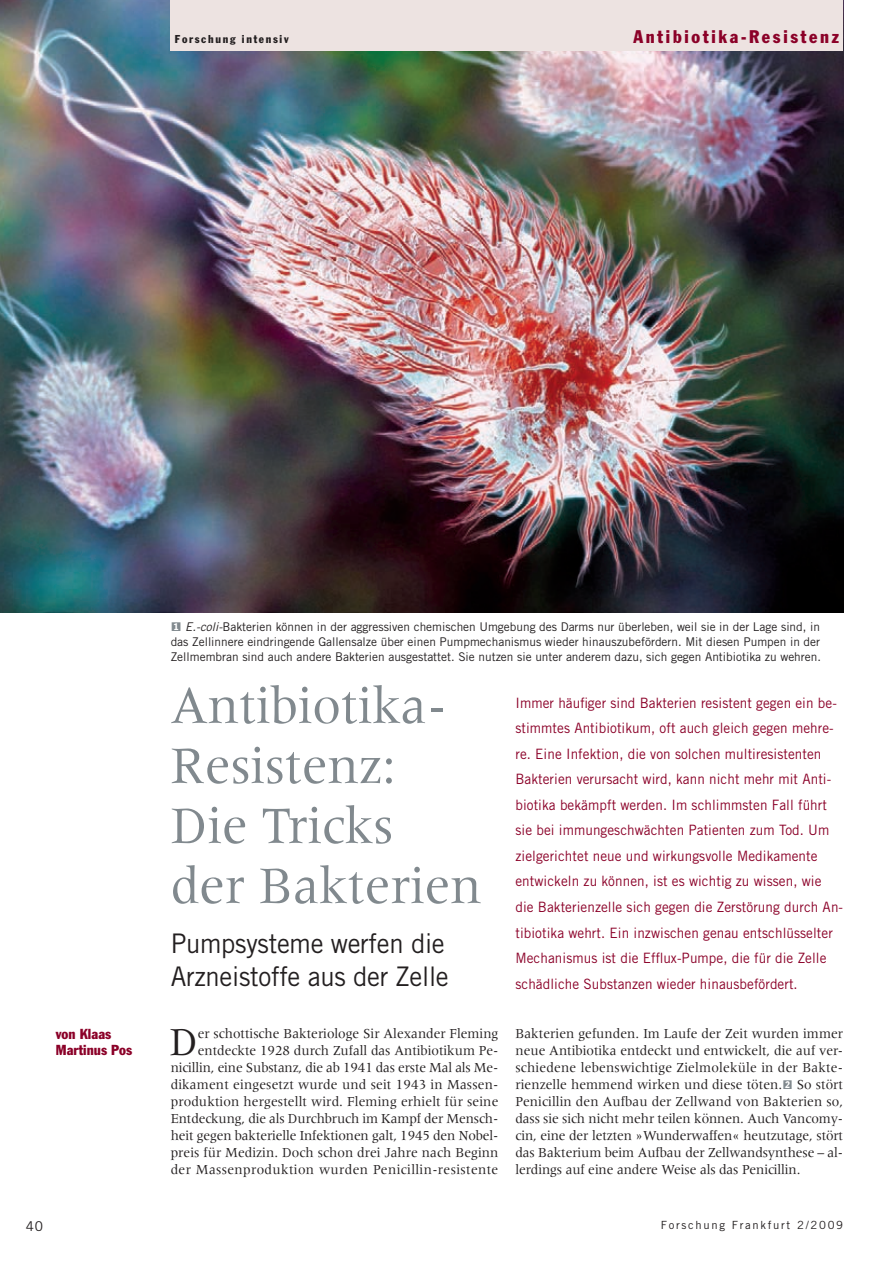
<style>
.page{position:relative;width:894px;height:1264px;background:#fff}
.page>*{position:absolute;margin:0;border:0;box-sizing:border-box;transform-origin:0 0}
.t1{font:54px/60px "Meridien";color:#81898e;scale:.95 1}
.t2{font:41.1px "Meridien";color:#231f20;scale:.95 1}
.t3{font:27px/33px "Trade Gothic";letter-spacing:-.01em;color:#231f20;scale:.95 1}
.t4{font:condensed 18px "Franklin Gothic";letter-spacing:.15em;color:#8b0128}
.t5{font:14.25px/17px "Meridien";color:#231f20;text-align:right;scale:.95 1}
.t6{font:14.25px/25.5px "Trade Gothic";letter-spacing:.005em;color:#8b0128;scale:.95 1}
.t7{font:condensed 14.25px/16.8px "Franklin Gothic";letter-spacing:.005em;color:#8b0128}
.t8{font:13.5px "Trade Gothic";color:#231f20}
.t9{font:12px/14.9px "Trade Gothic";color:#231f20;text-align:justify}
.t10{font:11.25px "Trade Gothic";letter-spacing:.15em;color:#231f20}
.t11{font:condensed 11.25px "Franklin Gothic";letter-spacing:.15em;color:#231f20}
.s1{font-family:"Gothic Ziff";font-weight:500;color:#81898e}
.s2{font-style:italic}
.s3{font-family:"Gothic Ziff";font-weight:500;font-size:12px;color:#81898e}
</style>
<div class="page">
<img style="left:0;top:0;width:842px;height:612px">
<div style="left:171px;top:0;width:671px;height:51px;background:#ede3e1"></div>
<p class="t11" style="left:175px;top:35px;width:115px">Forschung intensiv</p>
<p class="t4" style="left:633px;top:30px;width:207px">Antibiotika-Resistenz</p>
<p class="t9" style="left:171px;top:620px;width:651px"><span class="s1">1</span> <span class="s2">E.-coli-</span>Bakterien können in der aggressiven chemischen Umgebung des Darms nur überleben, weil sie in der Lage sind, in das Zell innere eindringende Gallensalze über einen Pumpmechanismus wieder hinauszubefördern. Mit diesen Pumpen in der Zellmembran sind auch andere Bakterien ausgestattet. Sie nutzen sie unter anderem dazu, sich gegen Antibiotika zu wehren.</p>
<p class="t7" style="left:56px;top:1026px;width:78px">von Klaas<br>Mar tinus Pos</p>
<h1 class="t1" style="left:171px;top:679px;width:329px">Antibiotika-<br>Resistenz:<br>Die Tricks<br>der Bakterien</h1>
<h3 class="t3" style="left:171px;top:929px;width:294px">Pumpsysteme werfen die<br>Arzneistoffe aus der Zelle</h3>
<p class="t6" style="left:515px;top:691px;width:346px">Immer häufiger sind Bakterien resistent gegen ein be&shy;stimmtes Antibiotikum, oft auch gleich gegen mehre&shy;re. Eine Infektion, die von solchen multiresistenten Bakterien verursacht wird, kann nicht mehr mit Anti&shy;biotika bekämpft werden. Im schlimmsten Fall führt sie bei immungeschwächten Patienten zum Tod. Um zielgerichtet neue und wirkungsvolle Medikamente entwickeln zu können, ist es wichtig zu wissen, wie die Bakterienzelle sich gegen die Zerstörung durch An&shy;tibiotika wehrt. Ein inzwischen genau entschlüsselter Mechanismus ist die Efflux-Pumpe, die für die Zelle schädliche Substanzen wieder hinausbefördert.</p>
<p class="t5" style="left:171px;top:1025px;width:346px">er schottische Bakteriologe Sir Alexander Fleming entdeckte 1928 durch Zufall das Antibiotikum Pe&shy;nicillin, eine Substanz, die ab 1941 das erste Mal als Me&shy;dikament eingesetzt wurde und seit 1943 in Massen&shy;produktion hergestellt wird. Fleming erhielt für seine Entdeckung, die als Durchbruch im Kampf der Mensch&shy;heit gegen bakterielle Infektionen galt, 1945 den Nobel&shy;preis für Medizin. Doch schon drei Jahre nach Beginn der Massenproduktion wurden Penicillin-resistente</p>
<p class="t5" style="left:515px;top:1025px;width:346px;text-align:justify">Bakterien gefunden. Im Laufe der Zeit wurden immer neue Antibiotika entdeckt und entwickelt, die auf ver&shy;schiedene lebenswichtige Zielmoleküle in der Bakte&shy;rienzelle hemmend wirken und diese töten.<span class="s3">2</span> So stört Penicillin den Aufbau der Zellwand von Bakterien so, dass sie sich nicht mehr teilen können. Auch Vancomy&shy;cin, eine der letzten »Wunderwaffen« heutzutage, stört das Bakterium beim Aufbau der Zellwandsynthese – al&shy;lerdings auf eine andere Weise als das Penicillin.</p>
<h2 class="t2" style="left:170px;top:1025px;width:31px">D</h2>
<p class="t8" style="left:26px;top:1221px;width:19px">40</p>
<p class="t10" style="left:660px;top:1220px;width:184px">Forschung Frankfurt 2/2009</p>
</div>
